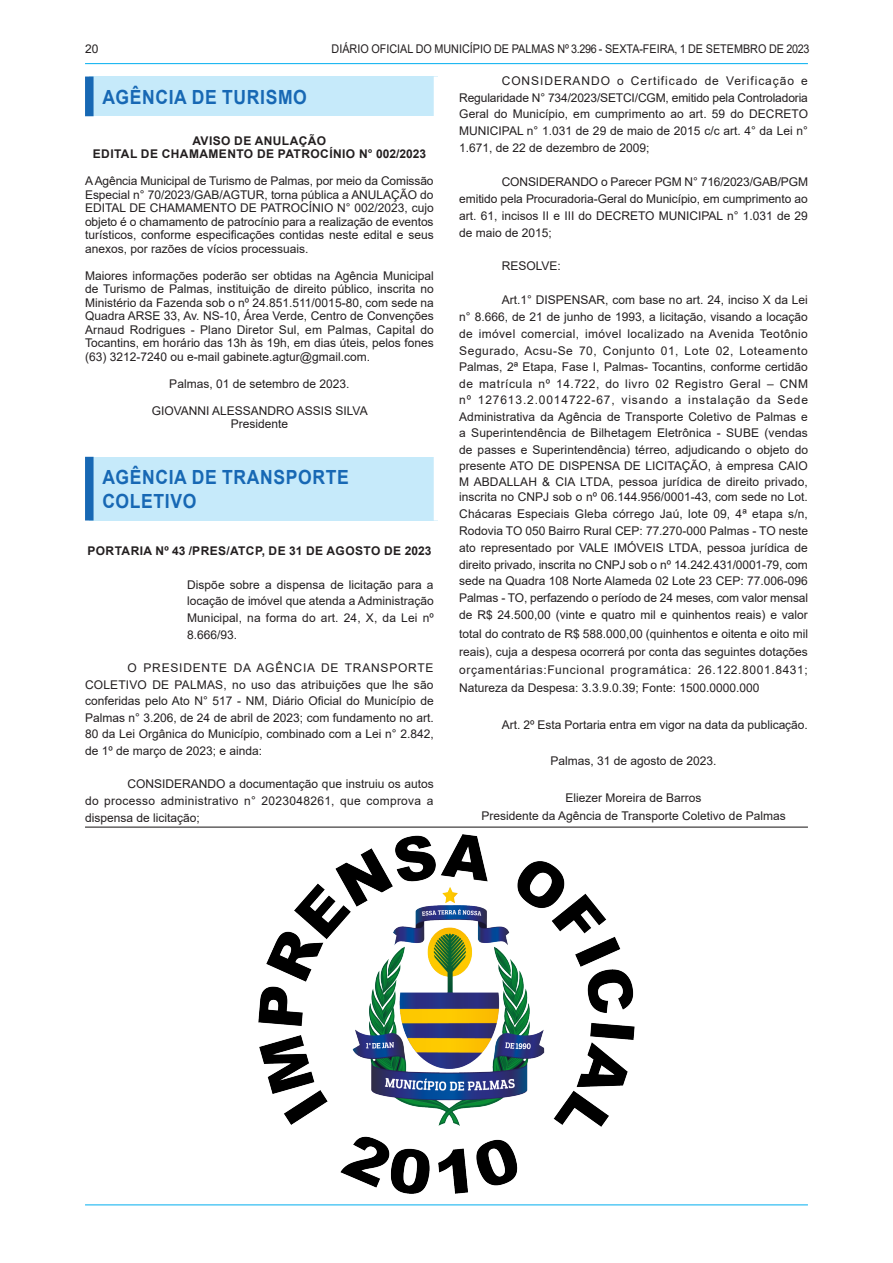
<style>
.page{position:relative;width:893px;height:1263px;background:#fff}
.page>*{position:absolute;margin:0;border:0;box-sizing:border-box;transform-origin:0 0}
.CHANCELA{font:700 19.5px/24px "Arial";letter-spacing:.035em;color:#1768b4;scale:.9 1}
.TEXTO{font:12px/16.5px "Arial";color:#231f20;text-align:justify}
.SEM_PARAGRAFO{font:12px/13.5px "Arial";color:#231f20;text-align:justify}
.ASSINATURA{font:12px "Arial";color:#231f20}
.EMENTA{font:12px/16.6px "Arial";letter-spacing:.01em;color:#231f20;text-align:justify}
.TITULO{font:700 12px "Arial";letter-spacing:.035em;color:#231f20}
.TEXTO-2{font:12px "Arial";color:#231f20;scale:.9 1}
</style>
<div class="page">
<hr style="left:85px;top:63px;width:723px;height:1px;background:#00aeef">
<hr style="left:85px;top:1204px;width:723px;height:1px;background:#00aeef">
<div style="left:89px;top:77px;width:349px;height:39px;background:#c6eafa"></div>
<div style="left:85px;top:77px;width:9px;height:39px;background:#1768b4"></div>
<div style="left:434px;top:77px;width:8px;height:39px;background:#fff"></div>
<div style="left:89px;top:457px;width:349px;height:63px;background:#c6eafa"></div>
<div style="left:85px;top:457px;width:9px;height:63px;background:#1768b4"></div>
<div style="left:434px;top:457px;width:8px;height:63px;background:#fff"></div>
<hr style="left:85px;top:826px;width:723px;height:2px;background:#231f20">
<img style="left:258px;top:834px;width:377px;height:360px">
<p class="TEXTO" style="left:85px;top:40px;width:15px">20</p>
<p class="TEXTO-2" style="left:332px;top:40px;width:532px">DIÁRIO OFICIAL DO MUNICÍPIO DE PALMAS Nº 3.296 - SEXTA-FEIRA, 1 DE SETEMBRO DE 2023</p>
<p class="CHANCELA" style="left:102px;top:85px;width:229px">AGÊNCIA DE TURISMO</p>
<p class="TITULO" style="left:192px;top:132px;width:135px">AVISO DE ANULAÇÃO</p>
<p class="TITULO" style="left:93px;top:146px;width:335px">EDITAL DE CHAMAMENTO DE PATROCÍNIO N° 002/2023</p>
<p class="SEM_PARAGRAFO" style="left:85px;top:174px;width:350px">A Agência Municipal de Turismo de Palmas, por meio da Comissão Especial n° 70/2023/GAB/AGTUR, torna pública a ANULAÇÃO do EDITAL DE CHAMAMENTO DE PATROCÍNIO N° 002/2023, cujo objeto é o chamamento de patrocínio para a realização de eventos turísticos, conforme especificações contidas neste edital e seus anexos, por razões de vícios processuais.</p>
<p class="SEM_PARAGRAFO" style="left:85px;top:269px;width:350px">Maiores informações poderão ser obtidas na Agência Municipal de Turismo de Palmas, instituição de direito público, inscrita no Ministério da Fazenda sob o nº 24.851.511/0015-80, com sede na Quadra ARSE 33, Av. NS-10, Área Verde, Centro de Convenções Arnaud Rodrigues - Plano Diretor Sul, em Palmas, Capital do Tocantins, em horário das 13h às 19h, em dias úteis, pelos fones (63) 3212-7240 ou e-mail gabinete.agtur@gmail.com.</p>
<p class="ASSINATURA" style="left:169px;top:375px;width:182px">Palmas, 01 de setembro de 2023.</p>
<p class="ASSINATURA" style="left:152px;top:402px;width:218px">GIOVANNI ALESSANDRO ASSIS SILVA</p>
<p class="ASSINATURA" style="left:231px;top:416px;width:59px">Presidente</p>
<p class="CHANCELA" style="left:102px;top:465px;width:275px">AGÊNCIA DE TRANSPORTE<br>COLETIVO</p>
<p class="TITULO" style="left:87px;top:543px;width:346px">PORTARIA Nº 43 /PRES/ATCP, DE 31 DE AGOSTO DE 2023</p>
<p class="EMENTA" style="left:187px;top:576px;width:248px">Dispõe sobre a dispensa de licitação para a locação de imóvel que atenda a Administração Municipal, na forma do art. 24, X, da Lei nº 8.666/93.</p>
<p class="TEXTO" style="left:85px;top:659px;width:350px;text-indent:43px">O PRESIDENTE DA AGÊNCIA DE TRANSPORTE COLETIVO DE PALMAS, no uso das atribuições que lhe são conferidas pelo Ato N° 517 - NM, Diário Oficial do Município de Palmas n° 3.206, de 24 de abril de 2023; com fundamento no art.<br>80 da Lei Orgânica do Município, combinado com a Lei n° 2.842, de 1º de março de 2023; e ainda:</p>
<p class="TEXTO" style="left:85px;top:776px;width:350px;text-indent:43px">CONSIDERANDO a documentação que instruiu os autos do processo administrativo n° 2023048261, que comprova a dispensa de licitação;</p>
<p class="TEXTO" style="left:459px;top:73px;width:350px;text-indent:43px">CONSIDERANDO o Certificado de Verificação e Regularidade N° 734/2023/SETCI/CGM, emitido pela Controladoria Geral do Município, em cumprimento ao art. 59 do DECRETO MUNICIPAL n° 1.031 de 29 de maio de 2015 c/c art. 4° da Lei n° 1.671, de 22 de dezembro de 2009;</p>
<p class="TEXTO" style="left:459px;top:173px;width:350px;line-height:17px;text-indent:43px">CONSIDERANDO o Parecer PGM N° 716/2023/GAB/PGM emitido pela Procuradoria-Geral do Município, em cumprimento ao art. 61, incisos II e III do DECRETO MUNICIPAL n° 1.031 de 29 de maio de 2015;</p>
<p class="TEXTO" style="left:502px;top:258px;width:61px">RESOLVE:</p>
<p class="TEXTO" style="left:459px;top:292px;width:350px;text-indent:43px">Art.1° DISPENSAR, com base no art. 24, inciso X da Lei n° 8.666, de 21 de junho de 1993, a licitação, visando a locação de imóvel comercial, imóvel localizado na Avenida Teotônio Segurado, Acsu-Se 70, Conjunto 01, Lote 02, Loteamento Palmas, 2ª Etapa, Fase I, Palmas- Tocantins, conforme certidão de matrícula nº 14.722, do livro 02 Registro Geral – CNM nº 127613.2.0014722-67, visando a instalação da Sede Administrativa da Agência de Transporte Coletivo de Palmas e a Superintendência de Bilhetagem Eletrônica - SUBE (vendas de passes e Superintendência) térreo, adjudicando o objeto do presente ATO DE DISPENSA DE LICITAÇÃO, à empresa CAIO M ABDALLAH &amp; CIA LTDA, pessoa jurídica de direito privado, inscrita no CNPJ sob o nº 06.144.956/0001-43, com sede no Lot.<br>Chácaras Especiais Gleba córrego Jaú, lote 09, 4ª etapa s/n, Rodovia TO 050 Bairro Rural CEP: 77.270-000 Palmas - TO neste ato representado por VALE IMÓVEIS LTDA, pessoa jurídica de direito privado, inscrita no CNPJ sob o nº 14.242.431/0001-79, com sede na Quadra 108 Norte Alameda 02 Lote 23 CEP: 77.006-096<br>Palmas - TO, perfazendo o período de 24 meses, com valor mensal de R$ 24.500,00 (vinte e quatro mil e quinhentos reais) e valor</p>
<p class="TEXTO" style="left:459px;top:624px;width:350px;line-height:18.1px">total do contrato de R$ 588.000,00 (quinhentos e oitenta e oito mil reais), cuja a despesa ocorrerá por conta das seguintes dotações orçamentárias:Funcional programática: 26.122.8001.8431; Natureza da Despesa: 3.3.9.0.39; Fonte: 1500.0000.000</p>
<p class="TEXTO" style="left:502px;top:716px;width:308px">Art. 2º Esta Portaria entra em vigor na data da publicação.</p>
<p class="ASSINATURA" style="left:550px;top:753px;width:168px">Palmas, 31 de agosto de 2023.</p>
<p class="ASSINATURA" style="left:566px;top:789px;width:138px">Eliezer Moreira de Barros</p>
<p class="ASSINATURA" style="left:481px;top:808px;width:306px">Presidente da Agência de Transporte Coletivo de Palmas</p>
</div>
